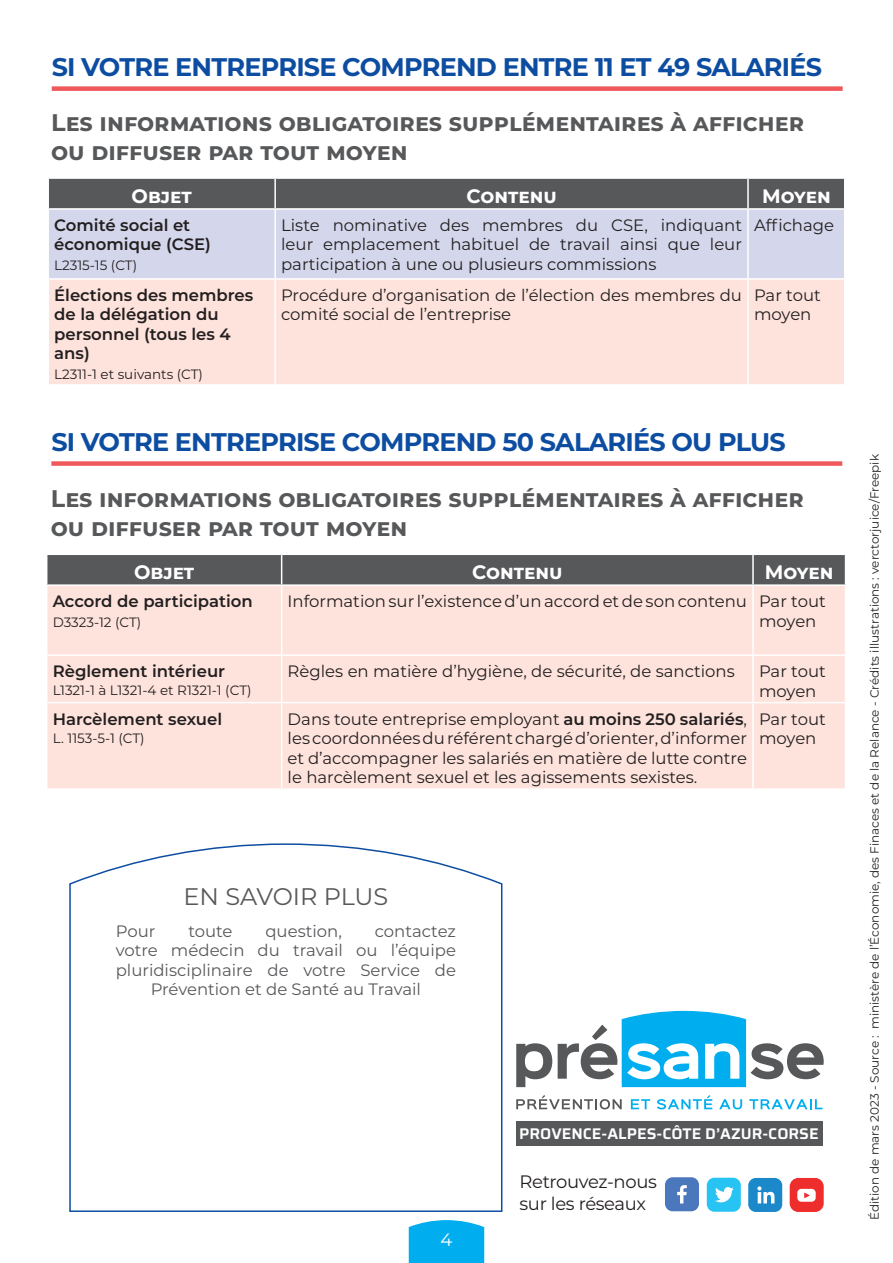
<style>
.page{position:relative;width:893px;height:1263px;background:#fff}
.page>*{position:absolute;margin:0;border:0;box-sizing:border-box;transform-origin:0 0}
.t1{font:700 25.5px "Montserrat";letter-spacing:-.03em;color:#0d4da1}
.t2{font:700 24px/28.8px "Montserrat";color:#57585a}
.t3{font:24px "Montserrat";color:#57585a}
.t4{font:700 19.5px "Montserrat";color:#fff}
.t5{font:18px/21.6px "Montserrat";letter-spacing:-.02em;color:#231f20}
.t6{font:18px "Montserrat";color:#fff}
.t7{font:16.5px/19.5px "Montserrat";color:#231f20}
.t8{font:600 16.5px/19.5px "Montserrat";color:#231f20}
.t9{font:16.5px "Montserrat";color:#57585a}
.t10{font:600 15.45px "Saira";color:#fff}
.t11{font:13.5px "Montserrat";color:#231f20}
.t12{font:12px "Montserrat";color:#231f20}
.s1{font-weight:600}
</style>
<div class="page">
<svg style="left:408px;top:1220px;width:77px;height:43px"></svg>
<div style="left:52px;top:86px;width:791px;height:5px;background:#f0595b"></div>
<div style="left:49px;top:210px;width:795px;height:68px;background:#d4d6eb"></div>
<div style="left:49px;top:280px;width:795px;height:104px;background:#fde3dc"></div>
<div style="left:48px;top:178px;width:797px;height:30px;background:#57585a"></div>
<hr style="left:274px;top:210px;width:2px;height:68px;background:#fff">
<hr style="left:747px;top:210px;width:2px;height:68px;background:#fff">
<hr style="left:274px;top:280px;width:2px;height:104px;background:#fff">
<hr style="left:747px;top:280px;width:2px;height:104px;background:#fff">
<div style="left:51px;top:461px;width:791px;height:5px;background:#f0595b"></div>
<div style="left:47px;top:586px;width:798px;height:202px;background:#fde3dc"></div>
<div style="left:47px;top:554px;width:798px;height:30px;background:#57585a"></div>
<hr style="left:281px;top:586px;width:1px;height:68px;background:#fff">
<hr style="left:752px;top:586px;width:2px;height:68px;background:#fff">
<hr style="left:46px;top:654px;width:236px;height:2px;background:#fff">
<hr style="left:282px;top:654px;width:471px;height:2px;background:#fff">
<hr style="left:281px;top:656px;width:1px;height:46px;background:#fff">
<hr style="left:753px;top:654px;width:93px;height:2px;background:#fff">
<hr style="left:752px;top:656px;width:2px;height:46px;background:#fff">
<hr style="left:46px;top:702px;width:236px;height:1px;background:#fff">
<hr style="left:282px;top:702px;width:471px;height:1px;background:#fff">
<hr style="left:281px;top:703px;width:1px;height:85px;background:#fff">
<hr style="left:753px;top:702px;width:93px;height:1px;background:#fff">
<hr style="left:752px;top:703px;width:2px;height:85px;background:#fff">
<svg style="left:69px;top:843px;width:434px;height:369px"></svg>
<div style="left:665px;top:1177px;width:34px;height:34px;background:#4b77bc;border-radius:8px"></div>
<svg style="left:677px;top:1185px;width:10px;height:18px"></svg>
<div style="left:707px;top:1178px;width:34px;height:34px;background:#26c3f3;border-radius:8px"></div>
<svg style="left:715px;top:1187px;width:19px;height:15px"></svg>
<div style="left:748px;top:1178px;width:34px;height:34px;background:#1b88ca;border-radius:8px"></div>
<svg style="left:757px;top:1186px;width:17px;height:17px"></svg>
<svg style="left:516px;top:1095px;width:106px;height:14px"></svg>
<svg style="left:631px;top:1099px;width:19px;height:10px"></svg>
<svg style="left:657px;top:1095px;width:55px;height:14px"></svg>
<svg style="left:719px;top:1099px;width:23px;height:10px"></svg>
<svg style="left:749px;top:1099px;width:73px;height:10px"></svg>
<svg style="left:516px;top:1043px;width:36px;height:44px"></svg>
<svg style="left:558px;top:1011px;width:266px;height:76px"></svg>
<div style="left:516px;top:1121px;width:306px;height:24px;background:#57585a"></div>
<div style="left:790px;top:1178px;width:34px;height:34px;background:#ee2d2d;border-radius:9px"></div>
<svg style="left:797px;top:1189px;width:19px;height:13px"></svg>
<h1 class="t1" style="left:52px;top:48px;width:772px">SI VOTRE ENTREPRISE COMPREND ENTRE 11 ET 49 SALARIÉS</h1>
<h2 class="t2" style="left:51px;top:107px;width:755px">Les informations obligatoires supplémentaires à afficher ou diffuser par tout moyen</h2>
<p class="t4" style="left:132px;top:182px;width:62px">Objet</p>
<p class="t4" style="left:466px;top:182px;width:92px">Contenu</p>
<p class="t4" style="left:762px;top:182px;width:70px">Moyen</p>
<p class="t8" style="left:54px;top:215px;width:158px">Comité social et économique (CSE)</p>
<p class="t11" style="left:54px;top:256px;width:84px">L2315-15 (CT)</p>
<p class="t7" style="left:281px;top:215px;width:462px;text-align:justify">Liste nominative des membres du CSE, indiquant leur emplacement habituel de travail ainsi que leur participation à une ou plusieurs commissions</p>
<p class="t7" style="left:754px;top:215px;width:82px">Affichage</p>
<p class="t8" style="left:54px;top:285px;width:201px">Élections des membres de la délégation du personnel (tous les 4 ans)</p>
<p class="t11" style="left:54px;top:365px;width:150px">L2311-1 et suivants (CT)</p>
<p class="t7" style="left:281px;top:285px;width:462px">Procédure d’organisation de l’élection des membres du comité social de l’entreprise</p>
<p class="t7" style="left:754px;top:285px;width:68px">Par tout moyen</p>
<h1 class="t1" style="left:51px;top:423px;width:736px">SI VOTRE ENTREPRISE COMPREND 50 SALARIÉS OU PLUS</h1>
<h2 class="t2" style="left:51px;top:483px;width:755px">Les informations obligatoires supplémentaires à afficher ou diffuser par tout moyen</h2>
<p class="t4" style="left:134px;top:558px;width:62px">Objet</p>
<p class="t4" style="left:472px;top:558px;width:92px">Contenu</p>
<p class="t4" style="left:765px;top:558px;width:70px">Moyen</p>
<p class="t8" style="left:53px;top:591px;width:202px">Accord de participation</p>
<p class="t11" style="left:53px;top:613px;width:90px">D3323-12 (CT)</p>
<p class="t7" style="left:759px;top:591px;width:68px;text-indent:-471px">Information sur l’existence d’un accord et de son contenu Par tout moyen</p>
<p class="t8" style="left:53px;top:661px;width:174px">Règlement intérieur</p>
<p class="t11" style="left:53px;top:681px;width:200px">L1321-1 à L1321-4 et R1321-1 (CT)</p>
<p class="t8" style="left:53px;top:708px;width:171px">Harcèlement sexuel</p>
<p class="t11" style="left:53px;top:728px;width:94px">L. 1153-5-1 (CT)</p>
<p class="t7" style="left:288px;top:661px;width:449px">Règles en matière d’hygiène, de sécurité, de sanctions</p>
<p class="t7" style="left:759px;top:661px;width:68px">Par tout moyen</p>
<p class="t7" style="left:288px;top:708px;width:461px;text-align:justify">Dans toute entreprise employant <span class="s1">au moins 250 salariés</span>, les coordonnées du référent chargé d’orienter, d’informer et d’accompagner les salariés en matière de lutte contre le harcèlement sexuel et les agissements sexistes.</p>
<p class="t7" style="left:759px;top:708px;width:68px">Par tout moyen</p>
<h2 class="t3" style="left:183px;top:879px;width:206px">EN SAVOIR PLUS</h2>
<p class="t9" style="left:116px;top:920px;width:41px">Pour</p>
<p class="t9" style="left:188px;top:920px;width:46px">toute</p>
<p class="t9" style="left:265px;top:920px;width:78px">question,</p>
<p class="t9" style="left:375px;top:920px;width:83px">contactez</p>
<p class="t9" style="left:116px;top:939px;width:342px">votre médecin du travail ou l’équipe</p>
<p class="t9" style="left:116px;top:959px;width:342px">pluridisciplinaire de votre Service de</p>
<p class="t9" style="left:151px;top:978px;width:272px">Prévention et de Santé au Travail</p>
<p class="t6" style="left:441px;top:1227px;width:13px">4</p>
<p class="t10" style="left:519px;top:1122px;width:301px">PROVENCE-ALPES-CÔTE D’AZUR-CORSE</p>
<p class="t5" style="left:519px;top:1170px;width:139px">Retrouvez-nous sur les réseaux</p>
<p class="t12" style="left:866px;top:1220px;width:767px;rotate:-90deg">Édition de mars 2023 - Source : ministère de l’Économie, des Finaces et de la Relance - Crédits illustrations : verctorjuice/Freepik</p>
</div>
